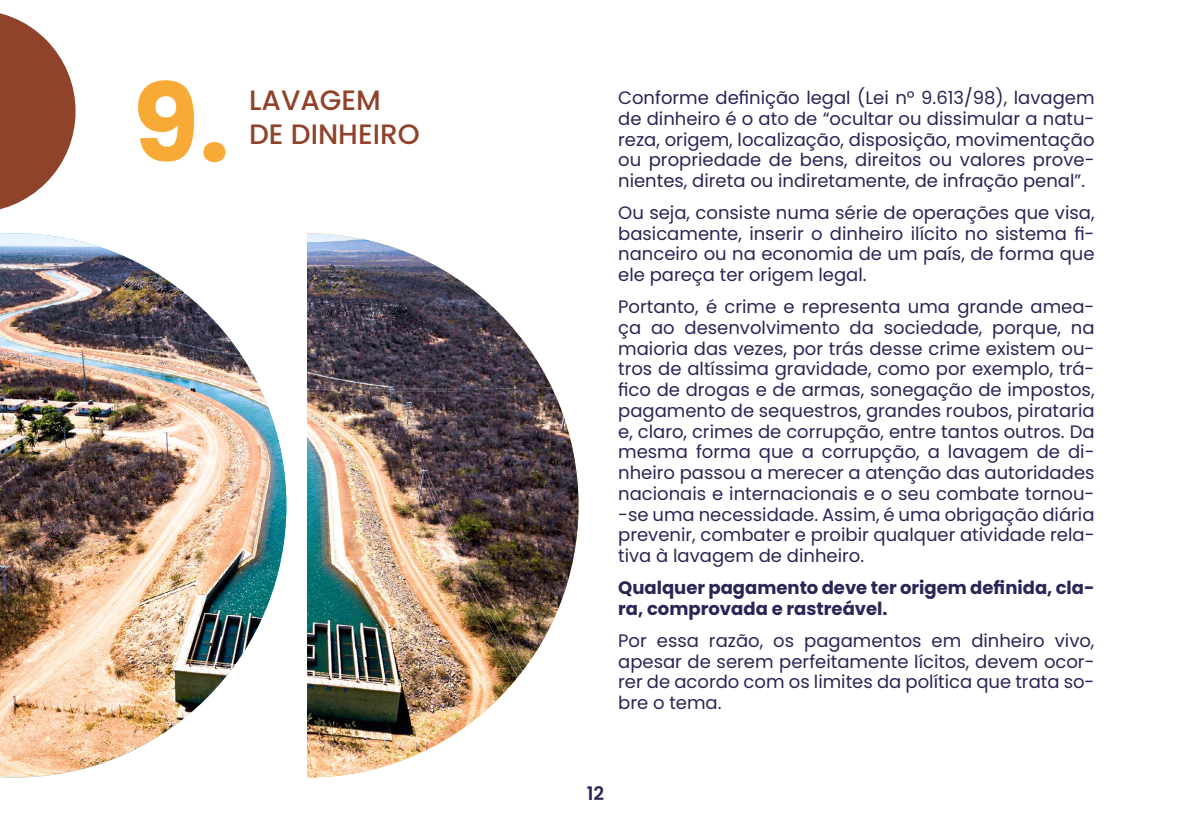
<style>
.page{position:relative;width:1191px;height:840px;background:#fff}
.page>*{position:absolute;margin:0;border:0;box-sizing:border-box;transform-origin:0 0}
.t1{font:700 108.4px "Poppins";color:#f8aa36}
.t2{font:500 28px/33.6px "Poppins";color:#8f432b}
.t3{font:600 18.6px "Poppins";color:#282656}
.t4{font:18px/20.6px "Poppins";color:#282656;text-align:justify}
.t5{font:700 18px/20.6px "Poppins";color:#282656}
</style>
<div class="page">
<svg style="left:0;top:13px;width:76px;height:194px"></svg>
<img style="left:0;top:233px;width:313px;height:545px">
<img style="left:307px;top:233px;width:272px;height:544px">
<h1 class="t1" style="left:132px;top:60px;width:99px">9.</h1>
<h2 class="t2" style="left:249px;top:84px;width:172px">LAVAGEM<br>DE DINHEIRO</h2>
<p class="t4" style="left:618px;top:87px;width:478px">Conforme definição legal (Lei nº 9.613/98), lavagem de dinheiro é o ato de “ocultar ou dissimular a natu&shy;reza, origem, localização, disposição, movimentação ou propriedade de bens, direitos ou valores prove&shy;nientes, direta ou indiretamente, de infração penal”.</p>
<p class="t4" style="left:618px;top:202px;width:478px">Ou seja, consiste numa série de operações que visa, basicamente, inserir o dinheiro ilícito no sistema fi&shy;nanceiro ou na economia de um país, de forma que ele pareça ter origem legal.</p>
<p class="t4" style="left:618px;top:296px;width:478px">Portanto, é crime e representa uma grande amea&shy;ça ao desenvolvimento da sociedade, porque, na maioria das vezes, por trás desse crime existem ou&shy;tros de altíssima gravidade, como por exemplo, trá&shy;fico de drogas e de armas, sonegação de impostos, pagamento de sequestros, grandes roubos, pirataria e, claro, crimes de corrupção, entre tantos outros. Da mesma forma que a corrupção, a lavagem de di&shy;nheiro passou a merecer a atenção das autoridades nacionais e internacionais e o seu combate tornou--se uma necessidade. Assim, é uma obrigação diária prevenir, combater e proibir qualquer atividade rela&shy;tiva à lavagem de dinheiro.</p>
<p class="t5" style="left:618px;top:577px;width:478px">Qualquer pagamento deve ter origem definida, cla&shy;ra, comprovada e rastreável.</p>
<p class="t4" style="left:618px;top:629px;width:478px">Por essa razão, os pagamentos em dinheiro vivo, apesar de serem perfeitamente lícitos, devem ocor&shy;rer de acordo com os limites da política que trata so&shy;bre o tema.</p>
<p class="t3" style="left:587px;top:781px;width:19px">12</p>
</div>
